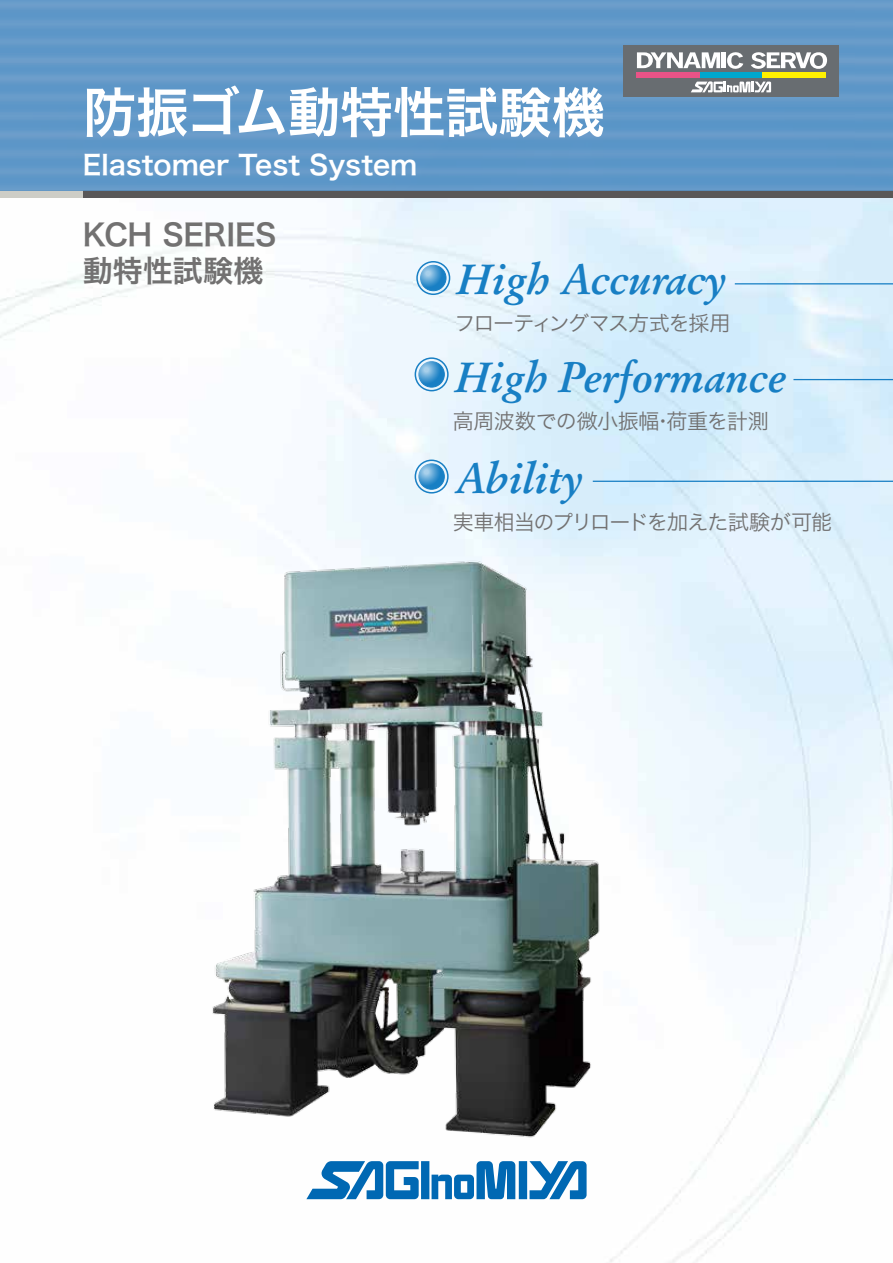
<style>
.page{position:relative;width:893px;height:1263px;background:#fff}
.page>*{position:absolute;margin:0;border:0;box-sizing:border-box;transform-origin:0 0}
.t1{font:54px "Hira Kaku Pro W6";letter-spacing:-.005em;color:#fff}
.t2{font:italic 700 42px "Stempel Garamond LT Std";color:#187fc4}
.t3{font:30px/36px "Hira Kaku Pro W6";letter-spacing:-.01em;color:#727171}
.t4{font:27px "Hira Kaku Pro W6";color:#fff}
.t5{font:21px "Hira Kaku Pro W3";letter-spacing:-.04em;color:#727171}
.t6{font:21px "Hira Kaku Pro W3";letter-spacing:-.015em;color:#727171}
.t7{font:21px "Hira Kaku Pro W3";letter-spacing:-.06em;color:#727171}
</style>
<div class="page">
<img style="left:0;top:198px;width:893px;height:1065px">
<div style="left:1px;top:190px;width:892px;height:8px;background:#595757"></div>
<div style="left:0;top:190px;width:83px;height:8px;background:#cdcdc6"></div>
<img style="left:0;top:0;width:893px;height:190px">
<svg style="left:306px;top:1161px;width:281px;height:38px"></svg>
<div style="left:623px;top:45px;width:215px;height:52px;background:#686d71"></div>
<hr style="left:722px;top:52px;width:4px;height:16px;background:#fff">
<svg style="left:637px;top:52px;width:83px;height:16px"></svg>
<svg style="left:727px;top:52px;width:16px;height:17px"></svg>
<svg style="left:751px;top:52px;width:76px;height:17px"></svg>
<svg style="left:691px;top:81px;width:80px;height:11px"></svg>
<div style="left:700px;top:72px;width:63px;height:6px;background:#00a7ce"></div>
<div style="left:637px;top:72px;width:63px;height:6px;background:#e95387"></div>
<div style="left:763px;top:72px;width:63px;height:6px;background:#fff100"></div>
<div style="left:415px;top:357px;width:34px;height:34px;border:2px solid #187fc4;border-radius:50%"></div>
<svg style="left:419px;top:362px;width:25px;height:25px"></svg>
<div style="left:419px;top:361px;width:25px;height:26px;border:1px solid #187fc4;border-radius:50%"></div>
<div style="left:415px;top:459px;width:34px;height:35px;border:2px solid #187fc4;border-radius:50%"></div>
<svg style="left:419px;top:464px;width:25px;height:25px"></svg>
<div style="left:419px;top:464px;width:25px;height:25px;border:1px solid #187fc4;border-radius:50%"></div>
<div style="left:416px;top:261px;width:34px;height:34px;border:2px solid #187fc4;border-radius:50%"></div>
<svg style="left:421px;top:265px;width:25px;height:26px"></svg>
<div style="left:420px;top:265px;width:26px;height:26px;border:1px solid #187fc4;border-radius:50%"></div>
<hr style="left:735px;top:283px;width:158px;height:1px;background:#187fc4">
<hr style="left:793px;top:379px;width:100px;height:1px;background:#187fc4">
<hr style="left:593px;top:481px;width:300px;height:1px;background:#187fc4">
<img style="left:176px;top:538px;width:455px;height:607px">
<p class="t1" style="left:83px;top:63px;width:523px">防振ゴム動特性試験機</p>
<p class="t4" style="left:83px;top:140px;width:336px">Elastomer Test System</p>
<p class="t3" style="left:83px;top:216px;width:195px">KCH SERIES動特性試験機</p>
<p class="t2" style="left:457px;top:254px;width:271px">High Accuracy</p>
<p class="t7" style="left:455px;top:305px;width:278px">フローティングマス方式を採用</p>
<p class="t2" style="left:455px;top:352px;width:333px">High Performance</p>
<p class="t6" style="left:453px;top:402px;width:317px">高周波数での微小振幅・荷重を計測</p>
<p class="t2" style="left:455px;top:453px;width:130px">Ability</p>
<p class="t5" style="left:453px;top:503px;width:381px">実車相当のプリロードを加えた試験が可能</p>
</div>
